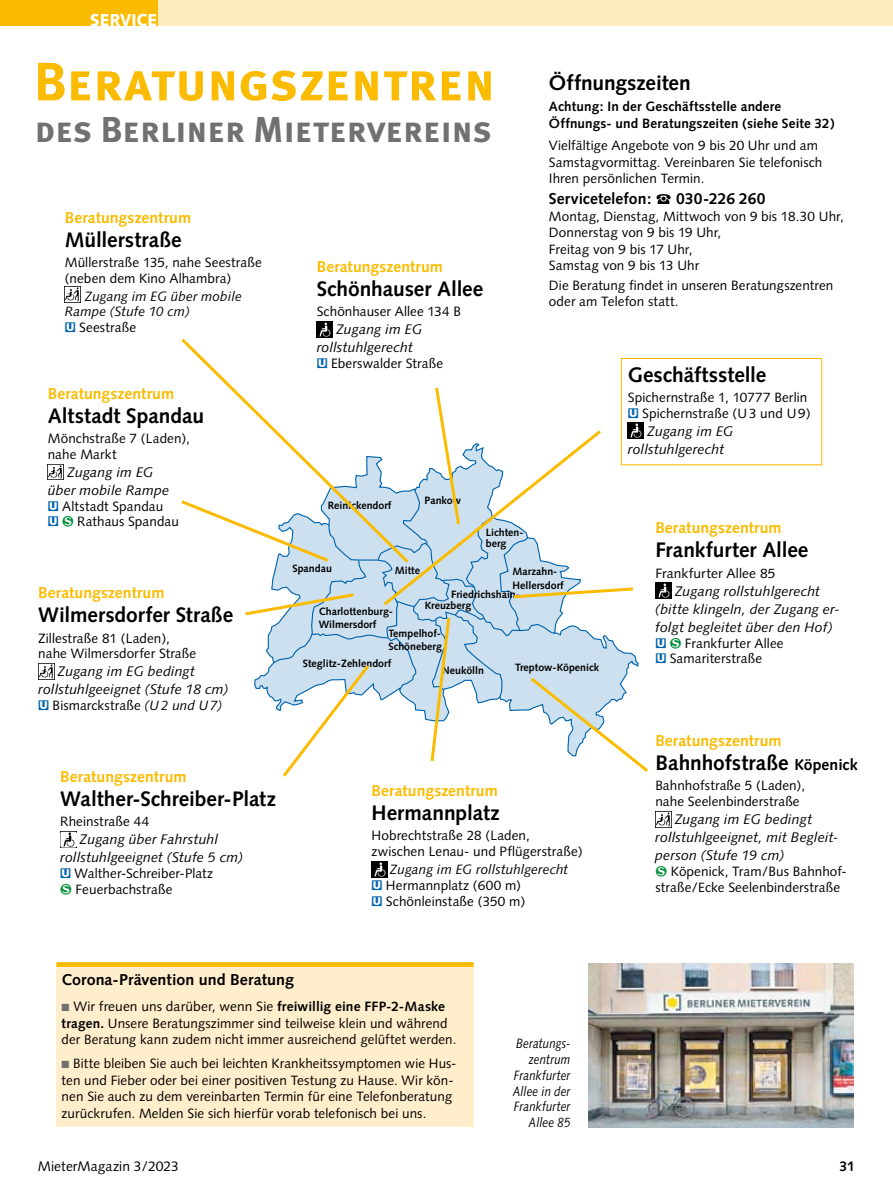
<style>
.page{position:relative;width:893px;height:1191px;background:#fff}
.page>*{position:absolute;margin:0;border:0;box-sizing:border-box;transform-origin:0 0}
.t1{font:54px "Meta Plus Bold Caps";color:#fabb00}
.t2{font:36px "Meta Plus Bold Caps";color:#707172}
.t3{font:700 21px "Syntax";color:#000}
.t4{font:900 17.25px "Syntax";letter-spacing:.015em;color:#fff;scale:.9 1}
.t5{font:700 15.75px "Syntax";letter-spacing:.005em;color:#fabb00}
.t6{font:700 15.75px "Syntax";color:#000}
.t7{font:italic 13.8px/18px "Syntax";letter-spacing:.005em;color:#000}
.t8{font:13.8px "Syntax";letter-spacing:.005em;color:#000}
.t9{font:700 13.8px "Syntax";color:#000}
.t10{font:13.5px/15.8px "Syntax";letter-spacing:.005em;color:#000}
.t11{font:700 13.5px/16.5px "Syntax";letter-spacing:.01em;color:#000}
.t12{font:italic 13.5px/15.8px "Syntax";letter-spacing:.01em;color:#000;text-align:right;scale:.85 1}
.t13{font:italic 13.5px/15.8px "Syntax";letter-spacing:.01em;color:#000}
.t14{font:700 10.65px/13.6px "Syntax";color:#000}
.s1{font-family:"European Pi Three";font-weight:400}
.s2{font-family:"Bundesbahn Pi Two";font-style:normal;color:#0064ad}
.s3{font-style:normal}
.s4{font-family:"Bundesbahn Pi Two";color:#0064ad}
.s5{font-family:"Bundesbahn Pi Two";color:#009037}
.s6{font-style:italic}
.s7{font-family:"European Pi Three";font-size:12px;color:#707172}
.s8{font-weight:700}
.s9{font-size:15.75px}
</style>
<div class="page">
<div style="left:0;top:0;width:893px;height:26px;background:#ffebc0"></div>
<img style="left:588px;top:963px;width:265px;height:164px">
<img style="left:372px;top:861px;width:15px;height:16px">
<img style="left:60px;top:831px;width:16px;height:16px">
<img style="left:38px;top:663px;width:16px;height:16px">
<img style="left:48px;top:464px;width:16px;height:16px">
<svg style="left:181px;top:335px;width:152px;height:49px"></svg>
<div style="left:0;top:0;width:157px;height:26px;background:#fabb00"></div>
<img style="left:65px;top:287px;width:16px;height:15px">
<img style="left:655px;top:811px;width:16px;height:16px">
<img style="left:655px;top:583px;width:16px;height:16px">
<img style="left:317px;top:321px;width:16px;height:16px">
<div style="left:621px;top:358px;width:201px;height:107px;border:1px solid #fabb00"></div>
<svg style="left:181px;top:384px;width:470px;height:393px"></svg>
<div style="left:56px;top:962px;width:418px;height:8px;background:#fabb00"></div>
<div style="left:56px;top:967px;width:418px;height:160px;background:#ffeecb"></div>
<p class="t4" style="left:90px;top:9px;width:76px">SERVICE</p>
<h1 class="t1" style="left:34px;top:50px;width:463px">Beratungszentren</h1>
<h2 class="t2" style="left:35px;top:109px;width:459px">des Berliner Mietervereins</h2>
<h3 class="t3" style="left:549px;top:71px;width:143px">Öffnungszeiten</h3>
<p class="t11" style="left:549px;top:98px;width:287px">Achtung: In der Geschäftsstelle andere<br>Öffnungs- und Beratungszeiten (siehe Seite 32)</p>
<p class="t10" style="left:549px;top:137px;width:275px;line-height:16.5px">Vielfältige Angebote von 9 bis 20 Uhr und am<br>Samstagvormittag. Vereinbaren Sie telefonisch<br>Ihren persönlichen Termin.</p>
<p class="t6" style="left:549px;top:190px;width:218px">Servicetelefon: <span class="s1">S</span> 030-226 260</p>
<p class="t10" style="left:549px;top:208px;width:296px;line-height:16.5px">Montag, Dienstag, Mittwoch von 9 bis 18.30 Uhr,<br>Donnerstag von 9 bis 19 Uhr,<br>Freitag von 9 bis 17 Uhr,<br>Samstag von 9 bis 13 Uhr</p>
<p class="t10" style="left:549px;top:277px;width:286px;line-height:16.5px">Die Beratung findet in unseren Beratungszentren oder am Telefon statt.</p>
<p class="t5" style="left:65px;top:208px;width:128px">Beratungszentrum</p>
<h3 class="t3" style="left:65px;top:227px;width:118px">Müllerstraße</h3>
<p class="t10" style="left:65px;top:254px;width:199px">Müllerstraße 135, nahe Seestraße (neben dem Kino Alhambra)</p>
<p class="t13" style="left:65px;top:288px;width:178px;text-indent:20px">Zugang im EG über mobile<br>Rampe (Stufe 10 cm)<br><span class="s2">U</span> <span class="s3">Seestraße</span></p>
<p class="t5" style="left:317px;top:257px;width:128px">Beratungszentrum</p>
<h3 class="t3" style="left:317px;top:276px;width:168px">Schönhauser Allee</h3>
<p class="t10" style="left:317px;top:303px;width:146px">Schönhauser Allee 134 B</p>
<p class="t7" style="left:317px;top:320px;width:107px;text-indent:19px">Zugang im EG rollstuhlgerecht</p>
<p class="t10" style="left:317px;top:355px;width:128px"><span class="s4">U</span> Eberswalder Straße</p>
<h3 class="t3" style="left:628px;top:362px;width:140px">Geschäftsstelle</h3>
<p class="t10" style="left:628px;top:389px;width:184px">Spichernstraße 1, 10777 Berlin<br><span class="s4">U</span> Spichernstraße (U 3 und U 9)</p>
<p class="t7" style="left:628px;top:422px;width:107px;text-indent:19px">Zugang im EG rollstuhlgerecht</p>
<p class="t5" style="left:48px;top:384px;width:128px">Beratungszentrum</p>
<h3 class="t3" style="left:48px;top:403px;width:158px">Altstadt Spandau</h3>
<p class="t10" style="left:48px;top:430px;width:144px">Mönchstraße 7 (Laden), nahe Markt</p>
<p class="t7" style="left:48px;top:463px;width:123px;text-align:center">Zugang im EG<br>über mobile Rampe</p>
<p class="t10" style="left:48px;top:498px;width:133px"><span class="s4">U</span> Altstadt Spandau<br><span class="s4">U</span> <span class="s5">I</span> Rathaus Spandau</p>
<p class="t14" style="left:425px;top:494px;width:38px">Pankow</p>
<p class="t14" style="left:328px;top:498px;width:65px">Reinickendorf</p>
<p class="t5" style="left:655px;top:519px;width:128px">Beratungszentrum</p>
<h3 class="t3" style="left:655px;top:538px;width:155px">Frankfurter Allee</h3>
<p class="t10" style="left:655px;top:565px;width:122px">Frankfurter Allee 85</p>
<p class="t7" style="left:655px;top:582px;width:186px;text-align:center">Zugang rollstuhlgerecht<br>(bitte klingeln, der Zugang er&shy;folgt begleitet über den Hof)</p>
<p class="t10" style="left:655px;top:635px;width:130px"><span class="s4">U</span> <span class="s5">I</span> Frankfurter Allee<br><span class="s4">U</span> Samariterstraße</p>
<p class="t14" style="left:486px;top:527px;width:39px;line-height:10.6px">Lichten&shy;berg</p>
<p class="t14" style="left:513px;top:565px;width:53px">Marzahn-<br>Hellersdorf</p>
<p class="t14" style="left:292px;top:562px;width:41px">Spandau</p>
<p class="t14" style="left:395px;top:563px;width:27px">Mitte</p>
<p class="t5" style="left:38px;top:584px;width:128px">Beratungszentrum</p>
<h3 class="t3" style="left:38px;top:603px;width:196px">Wilmersdorfer Straße</h3>
<p class="t10" style="left:38px;top:630px;width:160px">Zillestraße 81 (Laden), nahe Wilmersdorfer Straße</p>
<p class="t7" style="left:38px;top:662px;width:192px;text-indent:19px">Zugang im EG bedingt rollstuhlgeeignet (Stufe 18 cm)</p>
<p class="t10" style="left:38px;top:697px;width:186px"><span class="s4">U</span> Bismarckstraße <span class="s6">(U 2 und U 7)</span></p>
<p class="t14" style="left:425px;top:589px;width:97px;line-height:10.8px;text-indent:26px">Friedrichshain-<br>Kreuzberg</p>
<p class="t14" style="left:388px;top:626px;width:55px">Tempelhof-<br>Schöneberg</p>
<p class="t14" style="left:319px;top:604px;width:76px">Charlottenburg-<br>Wilmersdorf</p>
<p class="t14" style="left:303px;top:657px;width:90px">Steglitz-Zehlendorf</p>
<p class="t14" style="left:442px;top:663px;width:43px">Neukölln</p>
<p class="t14" style="left:515px;top:660px;width:85px">Treptow-Köpenick</p>
<p class="t5" style="left:60px;top:767px;width:128px">Beratungszentrum</p>
<h3 class="t3" style="left:60px;top:786px;width:217px">Walther-Schreiber-Platz</h3>
<p class="t10" style="left:60px;top:813px;width:90px">Rheinstraße 44</p>
<p class="t7" style="left:60px;top:830px;width:184px;text-align:center">Zugang über Fahrstuhl rollstuhlgeeignet (Stufe 5 cm)</p>
<p class="t10" style="left:60px;top:865px;width:154px"><span class="s4">U</span> Walther-Schreiber-Platz<br><span class="s5">I</span> Feuerbachstraße</p>
<p class="t5" style="left:372px;top:781px;width:128px">Beratungszentrum</p>
<h3 class="t3" style="left:372px;top:801px;width:130px">Hermannplatz</h3>
<p class="t10" style="left:372px;top:828px;width:213px">Hobrechtstraße 28 (Laden, zwischen Lenau- und Pflügerstraße)</p>
<p class="t10" style="left:372px;top:861px;width:198px;text-indent:18px"><span class="s6">Zugang im EG rollstuhlgerecht<br></span><span class="s4">U</span> Hermannplatz (600 m)<br><span class="s4">U</span> Schönleinstaße (350 m)</p>
<p class="t6" style="left:62px;top:971px;width:234px">Corona-Prävention und Beratung</p>
<p class="t10" style="left:62px;top:998px;width:396px;line-height:16.5px"><span class="s7">K</span> Wir freuen uns darüber, wenn Sie <span class="s8">freiwillig eine FFP-2-Maske tragen.</span> Unsere Beratungszimmer sind teilweise klein und während der Beratung kann zudem nicht immer ausreichend gelüftet werden.</p>
<p class="t10" style="left:62px;top:1055px;width:396px;line-height:16.5px"><span class="s7">K</span> Bitte bleiben Sie auch bei leichten Krankheitssympto men wie Hus&shy;ten und Fieber oder bei einer positiven Testung zu Hause. Wir kön&shy;nen Sie auch zu dem vereinbarten Termin für eine Telefonberatung zurückrufen. Melden Sie sich hierfür vorab telefonisch bei uns.</p>
<p class="t12" style="left:513px;top:1035px;width:69px">Beratungs&shy;zentrum<br>Frankfurter<br>Allee in der<br>Frankfurter<br>Allee 85</p>
<p class="t5" style="left:655px;top:731px;width:128px">Beratungszentrum</p>
<h3 class="t3" style="left:655px;top:750px;width:204px">Bahnhofstraße <span class="s9">Köpenick</span></h3>
<p class="t10" style="left:655px;top:777px;width:151px">Bahnhofstraße 5 (Laden), nahe Seelenbinderstraße</p>
<p class="t7" style="left:655px;top:810px;width:185px;text-indent:19px">Zugang im EG bedingt rollstuhlgeeignet, mit Begleit&shy;person (Stufe 19 cm)</p>
<p class="t10" style="left:655px;top:863px;width:193px"><span class="s5">I</span> Köpenick, Tram/Bus Bahnhof&shy;straße/Ecke Seelenbinderstraße</p>
<p class="t8" style="left:38px;top:1157px;width:143px">MieterMagazin 3/2023</p>
<p class="t9" style="left:839px;top:1158px;width:17px">31</p>
</div>
